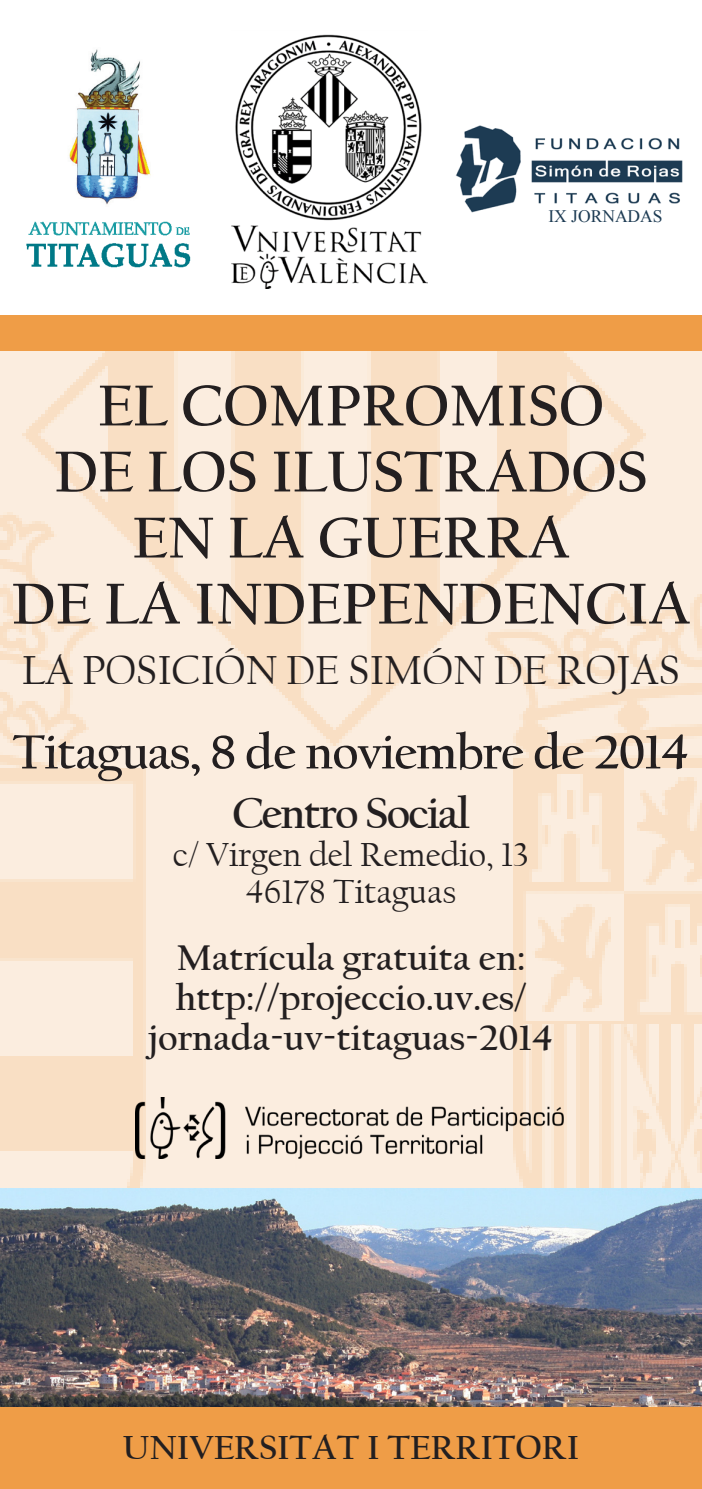
<style>
.page{position:relative;width:702px;height:1489px;background:#fff}
.page>*{position:absolute;margin:0;border:0;box-sizing:border-box;transform-origin:0 0}
.t1{font:700 60px "Californian FB";color:#231f20}
.t2{font:700 50px "Californian FB";letter-spacing:-.02em;color:#231f20}
.t3{font:700 45px "Californian FB";letter-spacing:-.04em;color:#231f20}
.t4{font:42.5px "Californian FB";color:#231f20}
.t5{font:700 37.5px "Californian FB";color:#231f20}
.t6{font:35px "Californian FB";color:#231f20}
.t7{font:700 35px "Californian FB";color:#231f20}
.t8{font:17.5px "Times New Roman";color:#1d3b53}
.s1{font-family:"Apex Serif";font-weight:400}
</style>
<div class="page">
<img style="left:0;top:350px;width:702px;height:838px">
<div style="left:0;top:1406px;width:702px;height:82px;background:#ef9d47"></div>
<div style="left:0;top:315px;width:702px;height:35px;background:#ef9d47"></div>
<img style="left:0;top:1188px;width:702px;height:218px">
<img style="left:135px;top:1097px;width:431px;height:61px">
<img style="left:232px;top:34px;width:195px;height:255px">
<img style="left:69px;top:49px;width:82px;height:156px">
<img style="left:26px;top:221px;width:165px;height:47px">
<img style="left:455px;top:125px;width:228px;height:88px">
<p class="t8" style="left:548px;top:204px;width:116px">IX JORNADAS</p>
<p class="t1" style="left:98px;top:372px;width:507px">EL COMPROMISO</p>
<p class="t1" style="left:54px;top:438px;width:595px">DE LOS ILUSTRADOS</p>
<p class="t1" style="left:132px;top:504px;width:439px">EN LA GUERRA</p>
<p class="t1" style="left:12px;top:570px;width:680px">DE LA INDEPENDENCIA</p>
<p class="t4" style="left:22px;top:647px;width:659px">LA POSICIÓN DE SIMÓN DE ROJAS</p>
<p class="t2" style="left:13px;top:723px;width:677px">Titaguas, 8 de noviembre de 2014</p>
<p class="t3" style="left:232px;top:788px;width:239px">Centro Social</p>
<p class="t6" style="left:173px;top:835px;width:357px">c/ Virgen del Remedio, 13</p>
<p class="t6" style="left:245px;top:872px;width:212px">46178 Titaguas</p>
<p class="t5" style="left:176px;top:936px;width:350px">Matrícula gratuita en:</p>
<p class="t5" style="left:175px;top:976px;width:352px">http://projeccio.uv.es/</p>
<p class="t5" style="left:149px;top:1016px;width:405px">jornada<span class="s1">-</span>uv<span class="s1">-</span>titaguas<span class="s1">-</span>2014</p>
<p class="t7" style="left:123px;top:1427px;width:458px">UNIVERSITAT I TERRITORI</p>
</div>
